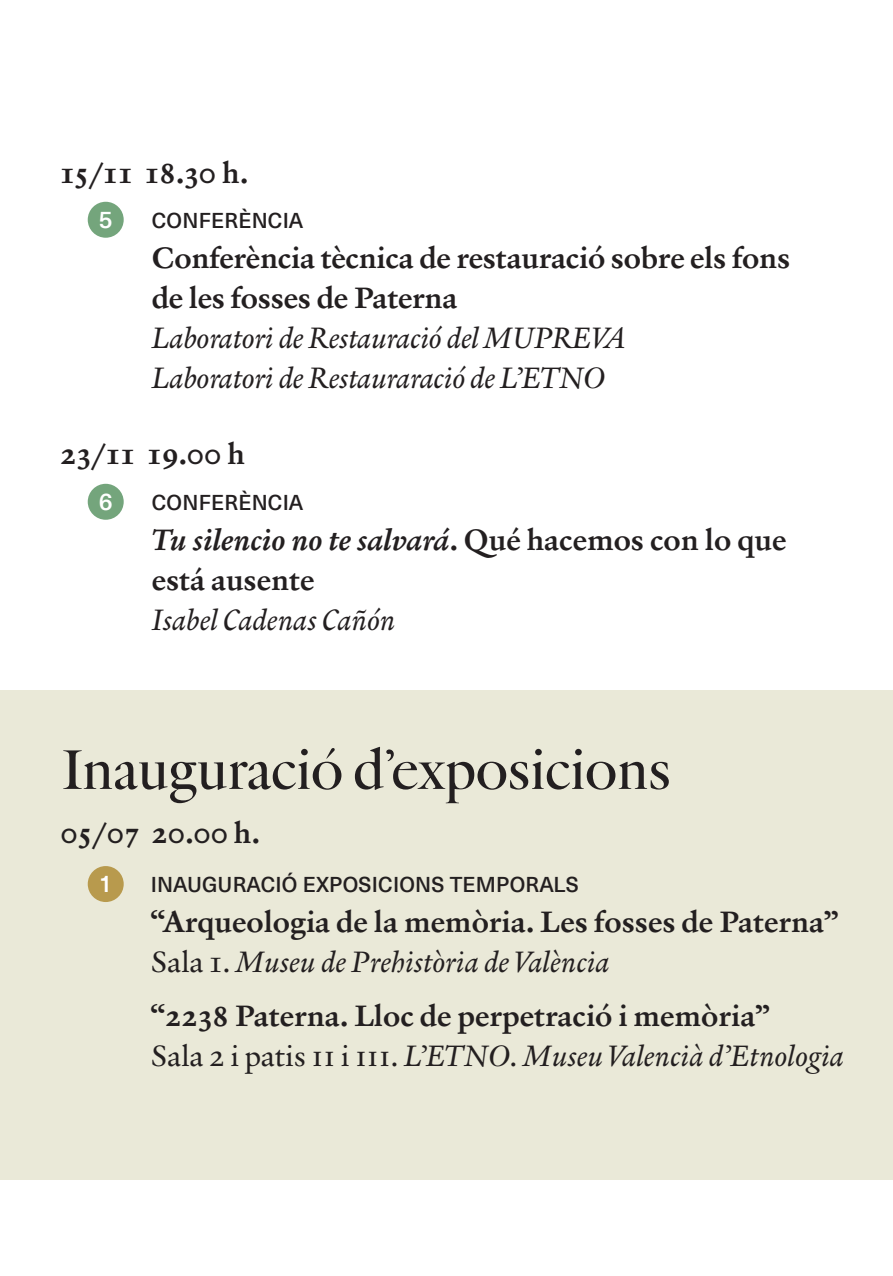
<style>
.page{position:relative;width:893px;height:1276px;background:#fff}
.page>*{position:absolute;margin:0;border:0;box-sizing:border-box;transform-origin:0 0}
.t1{font:700 57px "Verdigris MVB Pro Big";color:#231f20}
.PARRAFO_TEXTO{font:700 30px/39.9px "Verdigris MVB Pro Text";color:#231f20}
.PARRAFO_TEXTO-2{font:italic 30px "Verdigris MVB Pro Text";letter-spacing:-.005em;color:#231f20}
.PARRAFO_TEXTO-3{font:500 24px "Neue Haas Unica Pro";color:#fff}
.PARRAFO_TEXTO-4{font:500 21px "Neue Haas Unica Pro";letter-spacing:.01em;color:#231f20}
.s1{font-style:italic}
.s2{font-style:normal}
</style>
<div class="page">
<div style="left:0;top:691px;width:893px;height:489px;background:#eae9d8"></div>
<div style="left:88px;top:202px;width:36px;height:36px;background:#74a57c;border-radius:50%"></div>
<div style="left:88px;top:484px;width:36px;height:36px;background:#74a57c;border-radius:50%"></div>
<div style="left:88px;top:866px;width:36px;height:36px;background:#b89a4d;border-radius:50%"></div>
<p class="PARRAFO_TEXTO" style="left:60px;top:151px;width:189px">15/11 18.30 h.</p>
<p class="PARRAFO_TEXTO-3" style="left:99px;top:205px;width:15px">5</p>
<p class="PARRAFO_TEXTO-4" style="left:152px;top:208px;width:153px">CONFERÈNCIA</p>
<p class="PARRAFO_TEXTO" style="left:152px;top:237px;width:640px">Conferència tècnica de restauració sobre els fons de les fosses de Paterna</p>
<p class="PARRAFO_TEXTO-2" style="left:152px;top:318px;width:476px">Laboratori de Restauració del MUPREVA</p>
<p class="PARRAFO_TEXTO-2" style="left:152px;top:358px;width:456px">Laboratori de Restauraració de L’ETNO</p>
<p class="PARRAFO_TEXTO" style="left:60px;top:433px;width:186px">23/11 19.00 h</p>
<p class="PARRAFO_TEXTO-3" style="left:99px;top:487px;width:15px">6</p>
<p class="PARRAFO_TEXTO-4" style="left:152px;top:490px;width:153px">CONFERÈNCIA</p>
<p class="PARRAFO_TEXTO" style="left:152px;top:518px;width:636px"><span class="s1">Tu silencio no te salvará</span>. Qué hacemos con lo que está ausente</p>
<p class="PARRAFO_TEXTO-2" style="left:152px;top:599px;width:245px">Isabel Cadenas Cañón</p>
<p class="t1" style="left:61px;top:735px;width:611px">Inauguració d’exposicions</p>
<p class="PARRAFO_TEXTO" style="left:61px;top:812px;width:201px">05/07 20.00 h.</p>
<p class="PARRAFO_TEXTO-4" style="left:151px;top:871px;width:429px">INAUGURACIÓ EXPOSICIONS TEMPORALS</p>
<p class="PARRAFO_TEXTO-3" style="left:99px;top:869px;width:15px">1</p>
<p class="PARRAFO_TEXTO" style="left:151px;top:900px;width:689px">“Arqueologia de la memòria. Les fosses de Paterna”</p>
<p class="PARRAFO_TEXTO-2" style="left:151px;top:941px;width:460px"><span class="s2">Sala 1.</span> Museu de Prehistòria de València</p>
<p class="PARRAFO_TEXTO" style="left:151px;top:995px;width:620px">“2238 Paterna. Lloc de perpetració i memòria”</p>
<p class="PARRAFO_TEXTO-2" style="left:151px;top:1035px;width:694px"><span class="s2">Sala 2 i patis ii i iii.</span> L’ETNO. Museu Valencià d’Etnologia</p>
</div>
